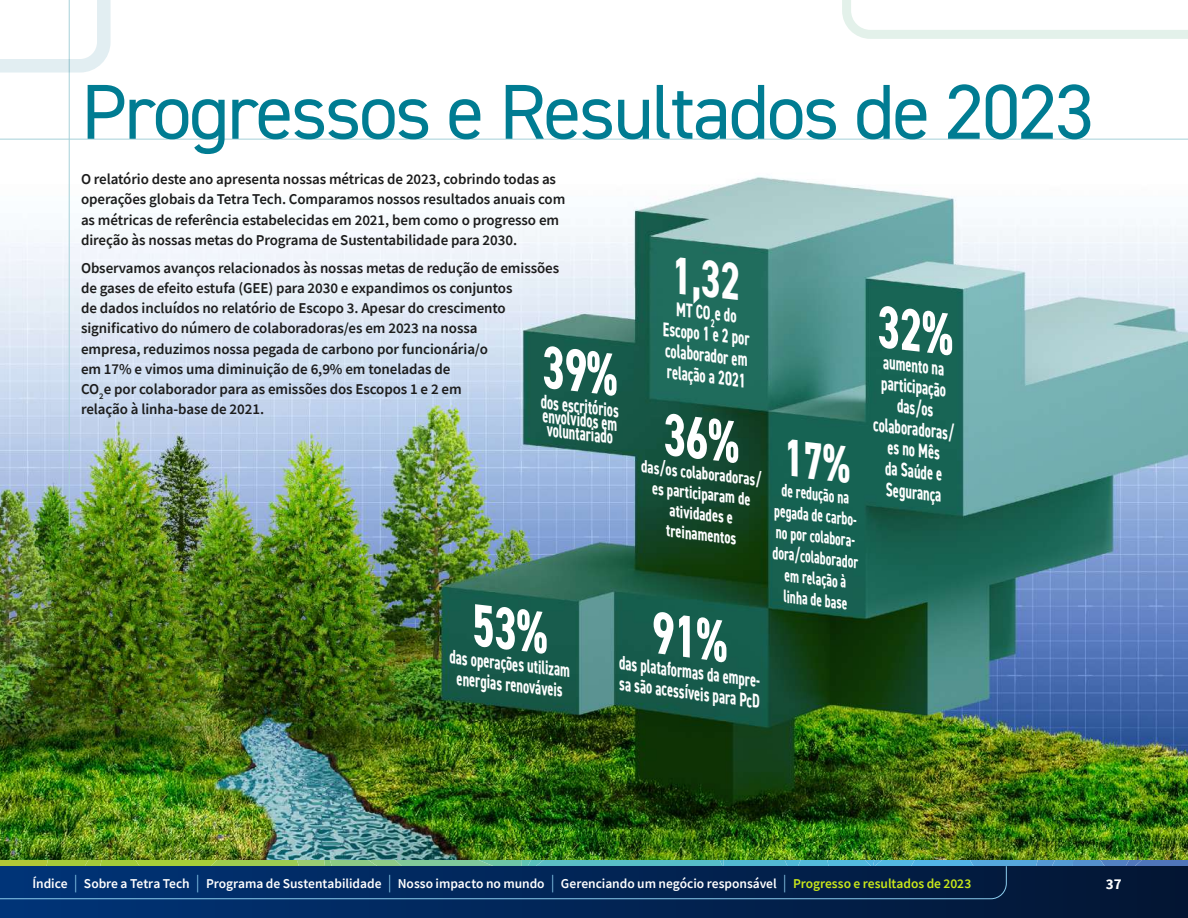
<style>
.page{position:relative;width:1188px;height:918px;background:#fff}
.page>*{position:absolute;margin:0;border:0;box-sizing:border-box;transform-origin:0 0}
.t1{font:78px "DIN2014";letter-spacing:-.03em;color:#007c92}
.t2{font:700 condensed 52.5px "DIN2014";color:#fff;scale:.81 1}
.t3{font:700 condensed 19.8px/21px "DIN2014";color:#fff;text-align:center;scale:.74 1}
.t4{font:700 condensed 19.8px "DIN2014";color:#fff;scale:.73 1}
.t5{font:700 condensed 19.65px/20.5px "DIN2014";color:#fff;text-align:center;scale:.74 1}
.t6{font:700 condensed 18.15px "DIN2014";color:#fff;scale:.74 1}
.t7{font:700 condensed 17.85px "DIN2014";color:#fff;scale:.81 1}
.t8{font:600 15px/20.2px "Source Sans Pro";letter-spacing:-.005em;color:#1c1c1c}
.t9{font:700 15px "Source Sans Pro";color:#fff}
.t10{font:600 13.5px "Source Sans Pro";color:#fff}
.s1{font-weight:400;font-size:17.55px;color:#8dcff0}
.s2{color:#cbe919}
</style>
<div class="page">
<div style="left:0;top:866px;width:1188px;height:52px;background:linear-gradient(to right,#003478,#031533)"></div>
<svg style="left:0;top:860px;width:1188px;height:39px;background:#153e63"></svg>
<img style="left:0;top:74px;width:1188px;height:786px">
<hr style="left:0;top:139px;width:1188px;height:1px;background:#a6d1d9">
<hr style="left:69px;top:0;width:1px;height:526px;background:#a6d1d9">
<svg style="left:0;top:0;width:111px;height:74px"></svg>
<svg style="left:842px;top:0;width:346px;height:39px"></svg>
<div style="left:544px;top:345px;width:73px;height:51px;background:#185c4d"></div>
<svg style="left:665px;top:413px;width:73px;height:51px;background:#144c37"></svg>
<div style="left:788px;top:439px;width:61px;height:44px;background:#166353"></div>
<div style="left:879px;top:305px;width:73px;height:51px;background:#186555"></div>
<div style="left:474px;top:604px;width:73px;height:50px;background:#185c4d"></div>
<div style="left:654px;top:611px;width:72px;height:52px;background:#165c4d"></div>
<h1 class="t1" style="left:81px;top:63px;width:1014px">Progressos e Resultados de 2023</h1>
<p class="t8" style="left:81px;top:169px;width:486px">O relatório deste ano apresenta nossas métricas de 2023, cobrindo todas as operações globais da Tetra Tech. Comparamos nossos resultados anuais com as métricas de referência estabelecidas em 2021, bem como o progresso em direção às nossas metas do Programa de Sustentabilidade para 2030.</p>
<p class="t8" style="left:81px;top:257px;width:480px">Observamos avanços relacionados às nossas metas de redução de emissões de gases de efeito estufa (GEE) para 2030 e expandimos os conjuntos<br>de dados incluídos no relatório de Escopo 3. Apesar do crescimento significativo do número de colaboradoras/es em 2023 na nossa<br>empresa, reduzimos nossa pegada de carbono por funcionária/o<br>em 17% e vimos uma diminuição de 6,9% em toneladas de<br>CO<sub>2</sub>e por colaborador para as emissões dos Escopos 1 e 2 em<br>relação à linha-base de 2021.</p>
<h2 class="t2" style="left:678px;top:240px;width:87px;rotate:6deg">1,32</h2>
<h3 class="t3" style="left:668px;top:297px;width:121px;rotate:7deg">MT CO<sub>2</sub>e do<br>Escopo 1 e 2 por colaborador em relação a 2021</h3>
<h3 class="t5" style="left:885px;top:351px;width:85px;rotate:7deg">aumento na</h3>
<h3 class="t5" style="left:883px;top:372px;width:90px;rotate:7deg">participação</h3>
<h3 class="t5" style="left:899px;top:395px;width:51px;rotate:7deg">das/os</h3>
<h3 class="t5" style="left:875px;top:413px;width:111px;rotate:7deg">colaboradoras/</h3>
<h3 class="t5" style="left:890px;top:436px;width:73px;rotate:7deg">es no Mês</h3>
<h3 class="t5" style="left:887px;top:457px;width:79px;rotate:7deg">da Saúde e</h3>
<h3 class="t5" style="left:888px;top:478px;width:77px;rotate:7deg">Segurança</h3>
<h3 class="t4" style="left:543px;top:388px;width:109px;rotate:7deg">dos escritórios</h3>
<h3 class="t4" style="left:545px;top:402px;width:105px;rotate:7deg">envolvidos em</h3>
<h3 class="t4" style="left:549px;top:416px;width:93px;rotate:7deg">voluntariado</h3>
<p class="t7" style="left:643px;top:454px;width:151px;rotate:7deg">das/os colaboradoras/</p>
<p class="t7" style="left:654px;top:476px;width:124px;rotate:7deg">es participaram de</p>
<p class="t7" style="left:672px;top:498px;width:80px;rotate:7deg">atividades e</p>
<p class="t7" style="left:668px;top:518px;width:89px;rotate:7deg">treinamentos</p>
<p class="t6" style="left:784px;top:478px;width:93px;rotate:6deg">de redução na</p>
<p class="t6" style="left:776px;top:499px;width:121px;rotate:6deg">pegada de carbo-</p>
<p class="t6" style="left:778px;top:520px;width:116px;rotate:6deg">no por colabora-</p>
<p class="t6" style="left:774px;top:541px;width:118px;rotate:6deg">dora/colaborador</p>
<p class="t6" style="left:786px;top:563px;width:85px;rotate:6deg">em relação à</p>
<p class="t6" style="left:785px;top:584px;width:89px;rotate:6deg">linha de base</p>
<h3 class="t5" style="left:452px;top:646px;width:166px;rotate:7deg">das operações utilizam energias renováveis</h3>
<h3 class="t5" style="left:621px;top:652px;width:194px;rotate:7deg">das plataformas da empre-</h3>
<h3 class="t5" style="left:621px;top:673px;width:193px;rotate:7deg">sa são acessíveis para PcD</h3>
<p class="t10" style="left:32px;top:874px;width:940px">Índice <span class="s1">|</span> Sobre a Tetra Tech <span class="s1">|</span> Programa de Sustentabilidade <span class="s1">|</span> Nosso impacto no mundo <span class="s1">|</span> Gerenciando um negócio responsável <span class="s1">|</span> <span class="s2">Progresso e resultados de 2023</span></p>
<p class="t9" style="left:1106px;top:874px;width:17px">37</p>
</div>
